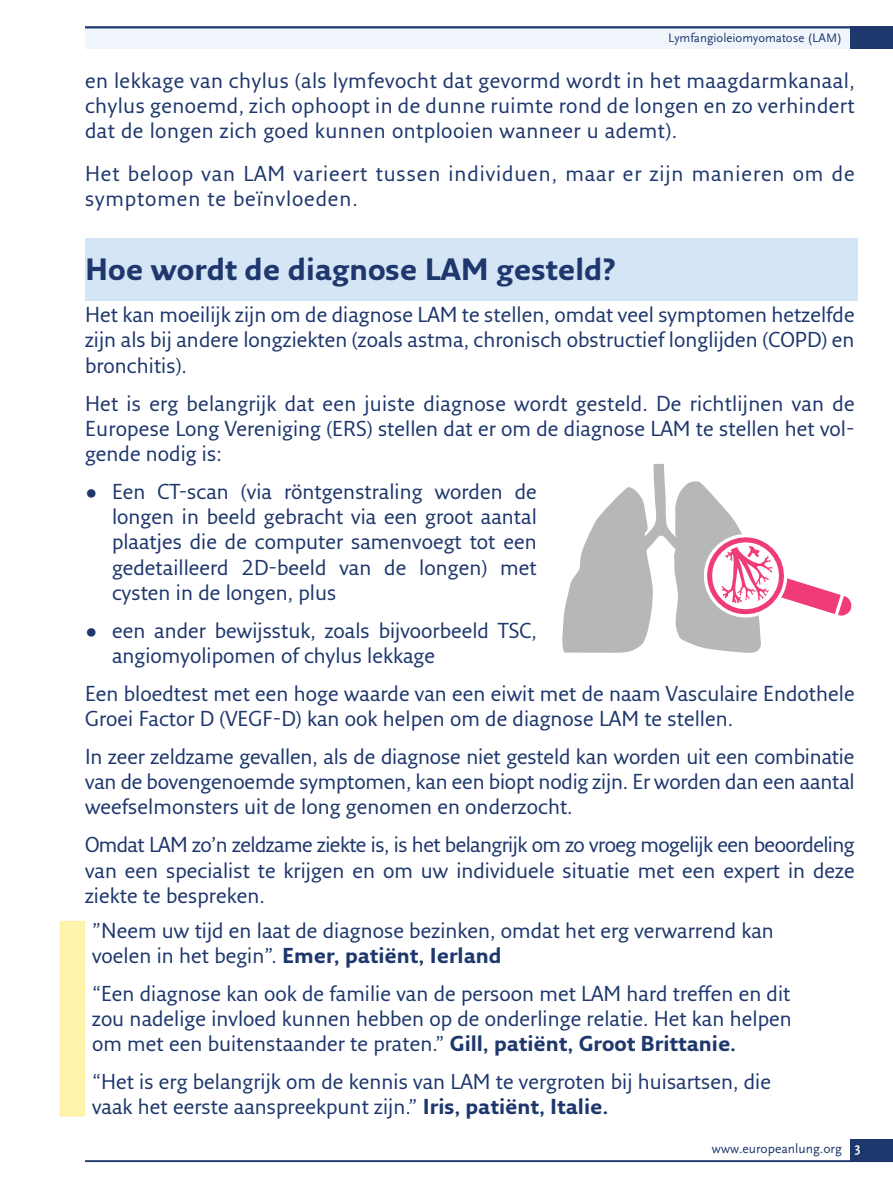
<style>
.page{position:relative;width:893px;height:1191px;background:#fff}
.page>*{position:absolute;margin:0;border:0;box-sizing:border-box;transform-origin:0 0}
.t1{font:700 30px "Fresco Sans Pro";color:#1e376d}
.Paragraph_Style_1{font:21px/25.2px "Fresco Sans Pro";color:#1e376d;text-align:justify}
.Paragraph_Style_1-2{font:21px/25.2px "Fresco Sans Pro";letter-spacing:.04em;color:#1e376d}
.t2{font:13.5px "Scala Sans";color:#1e376d}
.t3{font:700 13.5px "Scala Sans";color:#fff}
.t4{font:12.75px "Scala Sans";color:#1e376d}
.s1{font-weight:700}
</style>
<div class="page">
<div style="left:85px;top:26px;width:808px;height:23px;background:#eff5fb"></div>
<div style="left:850px;top:26px;width:43px;height:23px;background:#1e376d"></div>
<div style="left:850px;top:1138px;width:43px;height:23px;background:#1e376d"></div>
<hr style="left:85px;top:26px;width:808px;height:2px;background:#1e376d">
<hr style="left:85px;top:1160px;width:808px;height:2px;background:#1e376d">
<div style="left:85px;top:238px;width:772px;height:63px;background:#d4e5f5"></div>
<div style="left:60px;top:921px;width:25px;height:195px;background:#fff4ac"></div>
<svg style="left:562px;top:464px;width:290px;height:189px"></svg>
<p class="t4" style="left:668px;top:31px;width:175px">Lymfangioleiomyomatose (LAM)</p>
<p class="Paragraph_Style_1" style="left:85px;top:67px;width:771px">en lekkage van chylus (als lymfevocht dat gevormd wordt in het maagdarmkanaal, chylus genoemd, zich ophoopt in de dunne ruimte rond de longen en zo verhindert dat de longen zich goed kunnen ontplooien wanneer u ademt).</p>
<p class="Paragraph_Style_1-2" style="left:85px;top:160px;width:771px">Het beloop van LAM varieert tussen individuen, maar er zijn manieren om de symptomen te beïnvloeden.</p>
<p class="t1" style="left:85px;top:250px;width:532px">Hoe wordt de diagnose LAM gesteld?</p>
<p class="Paragraph_Style_1" style="left:85px;top:301px;width:771px">Het kan moeilijk zijn om de diagnose LAM te stellen, omdat veel symptomen hetzelfde zijn als bij andere longziekten (zoals astma, chronisch obstructief longlijden (COPD) en bronchitis).</p>
<p class="Paragraph_Style_1" style="left:85px;top:390px;width:771px">Het is erg belangrijk dat een juiste diagnose wordt gesteld. De richtlijnen van de Europese Long Vereniging (ERS) stellen dat er om de diagnose LAM te stellen het vol&shy;gende nodig is:</p>
<p class="Paragraph_Style_1" style="left:112px;top:478px;width:426px;text-indent:-27px">• Een CT-scan (via röntgenstraling worden de longen in beeld gebracht via een groot aantal plaatjes die de computer samenvoegt tot een gedetailleerd 2D-beeld van de longen) met cysten in de longen, plus</p>
<p class="Paragraph_Style_1" style="left:112px;top:617px;width:426px;text-indent:-27px">• een ander bewijsstuk, zoals bijvoorbeeld TSC, angiomyolipomen of chylus lekkage</p>
<p class="Paragraph_Style_1" style="left:85px;top:680px;width:771px">Een bloedtest met een hoge waarde van een eiwit met de naam Vasculaire Endothele<br>Groei Factor D (VEGF-D) kan ook helpen om de diagnose LAM te stellen.</p>
<p class="Paragraph_Style_1" style="left:85px;top:743px;width:771px">In zeer zeldzame gevallen, als de diagnose niet gesteld kan worden uit een combinatie van de bovengenoemde symptomen, kan een biopt nodig zijn. Er worden dan een aantal weefselmonsters uit de long genomen en onderzocht.</p>
<p class="Paragraph_Style_1" style="left:85px;top:832px;width:771px">Omdat LAM zo’n zeldzame ziekte is, is het belangrijk om zo vroeg mogelijk een beoordeling van een specialist te krijgen en om uw individuele situatie met een expert in deze ziekte te bespreken.</p>
<p class="Paragraph_Style_1" style="left:92px;top:917px;width:683px">”Neem uw tijd en laat de diagnose bezinken, omdat het erg verwarrend kan voelen in het begin”. <span class="s1">Emer, patiënt, Ierland</span></p>
<p class="Paragraph_Style_1" style="left:92px;top:980px;width:701px">“Een diagnose kan ook de familie van de persoon met LAM hard treffen en dit zou nadelige invloed kunnen hebben op de onderlinge relatie. Het kan helpen om met een buitenstaander te praten.” <span class="s1">Gill, patiënt, Groot Brittanie.</span></p>
<p class="Paragraph_Style_1" style="left:92px;top:1068px;width:680px">“Het is erg belangrijk om de kennis van LAM te vergroten bij huisartsen, die vaak het eerste aanspreekpunt zijn.” <span class="s1">Iris, patiënt, Italie.</span></p>
<p class="t2" style="left:712px;top:1141px;width:131px">www.europeanlung.org</p>
<p class="t3" style="left:855px;top:1140px;width:7px">3</p>
</div>
